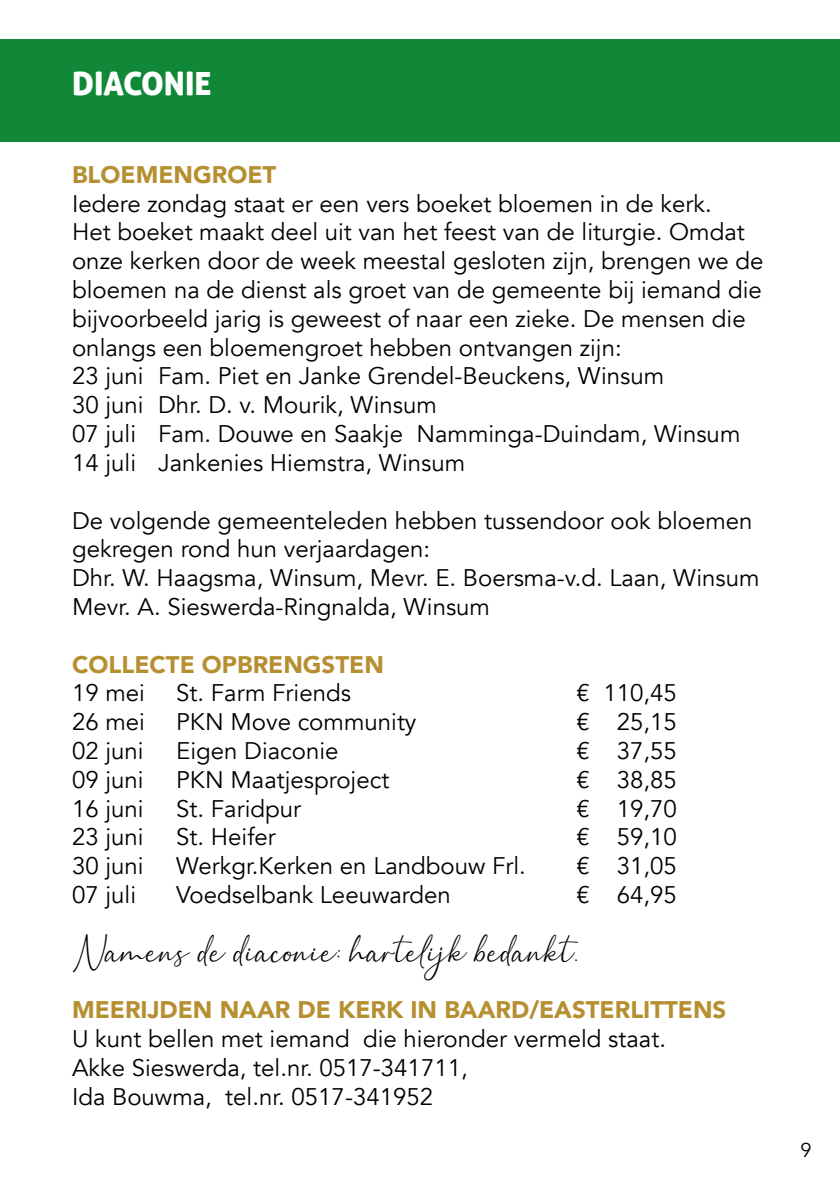
<style>
.page{position:relative;width:840px;height:1191px;background:#fff}
.page>*{position:absolute;margin:0;border:0;box-sizing:border-box;transform-origin:0 0}
.t1{font:32px "Aller Display";color:#fff}
.t2{font:24px/28.8px "Avenir";color:#000}
.t3{font:900 24px "Avenir";color:#b58f30}
.t4{font:24px "Balista";color:#000}
.t5{font:20px "Avenir";color:#000}
</style>
<div class="page">
<div style="left:0;top:40px;width:839px;height:102px;background:#108838"></div>
<h1 class="t1" style="left:72px;top:63px;width:141px">DIACONIE</h1>
<p class="t3" style="left:72px;top:154px;width:205px">BLOEMENGROET</p>
<p class="t2" style="left:72px;top:189px;width:692px">Iedere zondag staat er een vers boeket bloemen in de kerk.<br>Het boeket maakt deel uit van het feest van de liturgie. Omdat onze kerken door de week meestal gesloten zijn, brengen we de bloemen na de dienst als groet van de gemeente bij iemand die bijvoorbeeld jarig is geweest of naar een zieke. De mensen die onlangs een bloemengroet hebben ontvangen zijn:<br>23 juni Fam. Piet en Janke Grendel-Beuckens, Winsum<br>30 juni Dhr. D. v. Mourik, Winsum<br>07 juli Fam. Douwe en Saakje Namminga-Duindam, Winsum 14 juli Jankenies Hiemstra, Winsum</p>
<p class="t2" style="left:72px;top:506px;width:688px">De volgende gemeenteleden hebben tussendoor ook bloemen gekregen rond hun verjaardagen:<br>Dhr. W. Haagsma, Winsum, Mevr. E. Boersma-v.d. Laan, Winsum Mevr. A. Sieswerda-Ringnalda, Winsum</p>
<p class="t3" style="left:72px;top:643px;width:313px">COLLECTE OPBRENGSTEN</p>
<p class="t2" style="left:72px;top:679px;width:74px">19 mei</p>
<p class="t2" style="left:176px;top:679px;width:176px">St. Farm Friends</p>
<p class="t2" style="left:576px;top:679px;width:102px">€ 110,45</p>
<p class="t2" style="left:72px;top:708px;width:74px">26 mei</p>
<p class="t2" style="left:176px;top:708px;width:242px">PKN Move community</p>
<p class="t2" style="left:576px;top:708px;width:102px">€ 25,15</p>
<p class="t2" style="left:72px;top:737px;width:73px">02 juni</p>
<p class="t2" style="left:176px;top:737px;width:164px">Eigen Diaconie</p>
<p class="t2" style="left:576px;top:737px;width:102px">€ 37,55</p>
<p class="t2" style="left:72px;top:765px;width:73px">09 juni</p>
<p class="t2" style="left:176px;top:765px;width:214px">PKN Maatjesproject</p>
<p class="t2" style="left:576px;top:765px;width:102px">€ 38,85</p>
<p class="t2" style="left:72px;top:794px;width:73px">16 juni</p>
<p class="t2" style="left:176px;top:794px;width:126px">St. Faridpur</p>
<p class="t2" style="left:576px;top:794px;width:102px">€ 19,70</p>
<p class="t2" style="left:72px;top:823px;width:73px">23 juni</p>
<p class="t2" style="left:176px;top:823px;width:101px">St. Heifer</p>
<p class="t2" style="left:576px;top:823px;width:102px">€ 59,10</p>
<p class="t2" style="left:72px;top:852px;width:73px">30 juni</p>
<p class="t2" style="left:176px;top:852px;width:351px">Werkgr.Kerken en Landbouw Frl.</p>
<p class="t2" style="left:576px;top:852px;width:102px">€ 31,05</p>
<p class="t2" style="left:72px;top:881px;width:65px">07 juli</p>
<p class="t2" style="left:176px;top:881px;width:276px">Voedselbank Leeuwarden</p>
<p class="t2" style="left:576px;top:881px;width:102px">€ 64,95</p>
<p class="t4" style="left:72px;top:938px;width:507px">Namens de diaconie: hartelijk bedankt.</p>
<p class="t3" style="left:72px;top:989px;width:655px">MEERIJDEN NAAR DE KERK IN BAARD/EASTERLITTENS</p>
<p class="t2" style="left:72px;top:1025px;width:595px">U kunt bellen met iemand die hieronder vermeld staat.<br>Akke Sieswerda, tel.nr. 0517-341711,<br>Ida Bouwma, tel.nr. 0517-341952</p>
<p class="t5" style="left:800px;top:1138px;width:13px">9</p>
</div>
